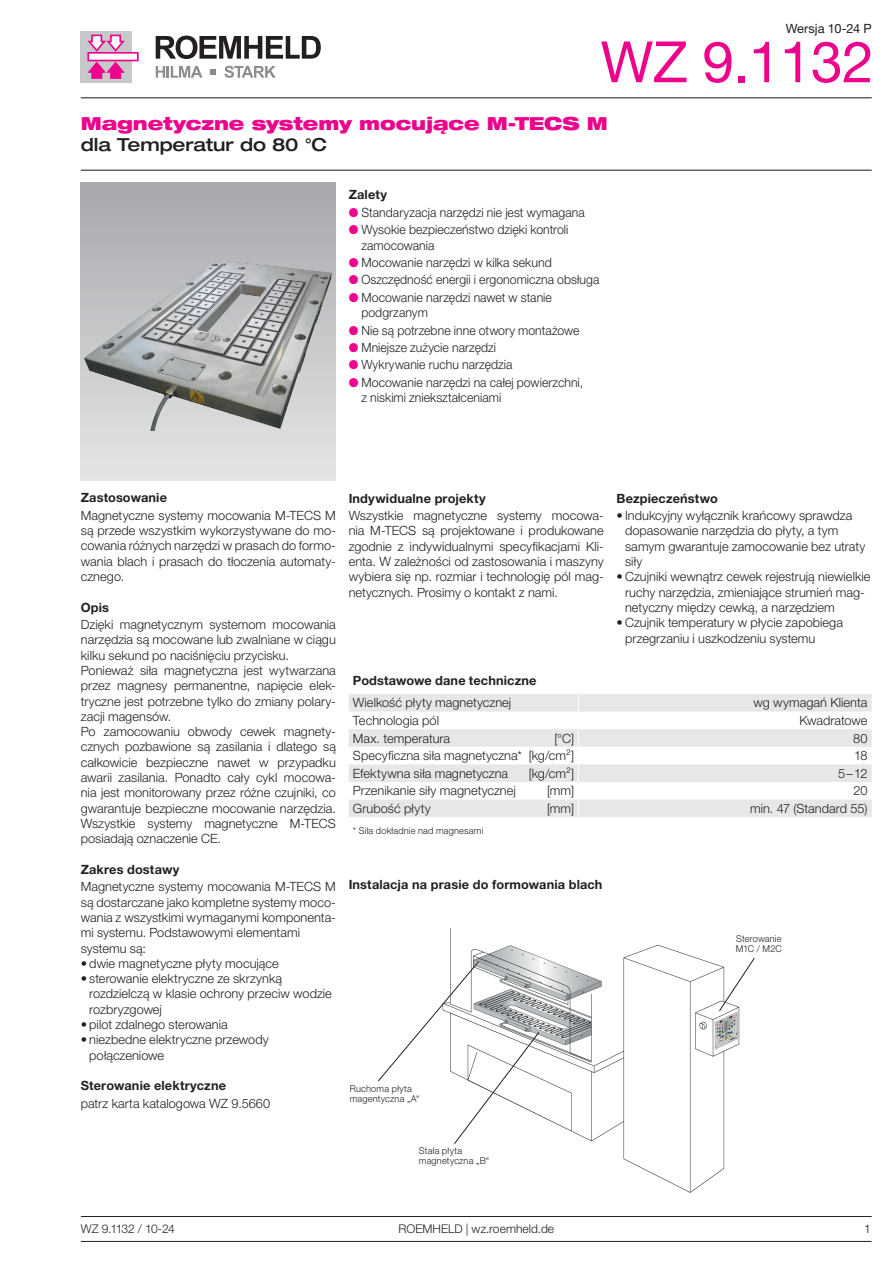
<style>
.page{position:relative;width:893px;height:1263px;background:#fff}
.page>*{position:absolute;margin:0;border:0;box-sizing:border-box;transform-origin:0 0}
.t1{font:57px "Helvetica Neue LT Pro";letter-spacing:-.01em;color:#ed028c}
.t2{font:900 expanded 18px "Helvetica Neue LT Pro";letter-spacing:-.01em;color:#ed028c}
.t3{font:500 expanded 18px "Helvetica Neue LT Pro";letter-spacing:-.01em;color:#231f20}
.t4{font:300 12.75px/15.3px "Helvetica Neue LT Pro";letter-spacing:.005em;color:#231f20}
.t5{font:300 12.75px/15.3px "Helvetica Neue LT Pro";letter-spacing:.005em;color:#231f20;scale:.96 1}
.t6{font:700 12.75px "Helvetica Neue LT Pro";letter-spacing:.01em;color:#231f20}
.t7{font:12.75px "Helvetica Neue LT Pro";color:#231f20}
.t8{font:300 12px "Helvetica Neue LT Pro";letter-spacing:.005em;color:#231f20}
.t9{font:300 12px "Helvetica Neue LT Pro";letter-spacing:-.055em;color:#231f20}
.t10{font:300 9.45px/10.5px "Helvetica Neue LT Pro";letter-spacing:.02em;color:#231f20}
.s1{color:#ed028c}
</style>
<div class="page">
<hr style="left:81px;top:170px;width:791px;height:1px;background:#231f20">
<hr style="left:81px;top:97px;width:791px;height:1px;background:#231f20">
<div style="left:81px;top:31px;width:51px;height:52px;background:#c7c8ca"></div>
<svg style="left:87px;top:52px;width:52px;height:9px"></svg>
<svg style="left:87px;top:34px;width:40px;height:19px"></svg>
<svg style="left:87px;top:60px;width:40px;height:19px"></svg>
<svg style="left:156px;top:36px;width:165px;height:23px"></svg>
<svg style="left:156px;top:66px;width:46px;height:12px"></svg>
<svg style="left:224px;top:66px;width:52px;height:12px"></svg>
<svg style="left:210px;top:69px;width:6px;height:6px"></svg>
<img style="left:450px;top:928px;width:290px;height:265px">
<svg style="left:378px;top:961px;width:162px;height:184px"></svg>
<svg style="left:81px;top:183px;width:255px;height:297px;background:#c2c3c6"></svg>
<svg style="left:349px;top:694px;width:523px;height:123px;fill:#e6e7e9"></svg>
<svg style="left:578px;top:694px;width:1px;height:123px"></svg>
<img style="left:80px;top:253px;width:256px;height:177px">
<svg style="left:718px;top:957px;width:37px;height:55px"></svg>
<hr style="left:81px;top:1241px;width:791px;height:1px;background:#231f20">
<hr style="left:81px;top:1216px;width:791px;height:1px;background:#231f20">
<p class="t7" style="left:786px;top:20px;width:87px">Wersja 10-24 P</p>
<h1 class="t1" style="left:601px;top:27px;width:275px">WZ 9.1132</h1>
<h2 class="t2" style="left:81px;top:112px;width:529px">Magnetyczne systemy mocujące M-TECS M</h2>
<h2 class="t3" style="left:81px;top:133px;width:248px">dla Temperatur do 80 °C</h2>
<p class="t6" style="left:349px;top:187px;width:40px">Zalety</p>
<p class="t5" style="left:349px;top:204px;width:247px"><span class="s1">●</span> Standaryzacja narzędzi nie jest wymagana</p>
<p class="t5" style="left:361px;top:222px;width:217px;text-indent:-13px"><span class="s1">●</span> Wysokie bezpieczeństwo dzięki kontroli zamocowania</p>
<p class="t4" style="left:349px;top:255px;width:205px"><span class="s1">●</span> Mocowanie narzędzi w kilka sekund</p>
<p class="t5" style="left:349px;top:272px;width:263px"><span class="s1">●</span> Oszczędność energii i ergonomiczna obsługa</p>
<p class="t4" style="left:361px;top:289px;width:192px;text-indent:-13px"><span class="s1">●</span> Mocowanie narzędzi nawet w stanie podgrzanym</p>
<p class="t5" style="left:349px;top:322px;width:242px"><span class="s1">●</span> Nie są potrzebne inne otwory montażowe</p>
<p class="t5" style="left:349px;top:340px;width:155px"><span class="s1">●</span> Mniejsze zużycie narzędzi</p>
<p class="t5" style="left:349px;top:357px;width:172px"><span class="s1">●</span> Wykrywanie ruchu narzędzia</p>
<p class="t4" style="left:361px;top:374px;width:223px;text-indent:-13px"><span class="s1">●</span> Mocowanie narzędzi na całej powierzchni, z niskimi zniekształceniami</p>
<p class="t6" style="left:81px;top:490px;width:88px">Zastosowanie</p>
<p class="t4" style="left:81px;top:507px;width:257px;text-align:justify">Magnetyczne systemy mocowania M-TECS M są przede wszystkim wykorzystywane do mo&shy;cowania różnych narzędzi w prasach do formo&shy;wania blach i prasach do tłoczenia automaty&shy;cznego.</p>
<p class="t6" style="left:81px;top:599px;width:30px">Opis</p>
<p class="t4" style="left:81px;top:617px;width:257px">Dzięki magnetycznym systemom mocowania narzędzia są mocowane lub zwalniane w ciągu kilku sekund po naciśnięciu przycisku.<br>Ponieważ siła magnetyczna jest wytwarzana przez magnesy permanentne, napięcie elek&shy;tryczne jest potrzebne tylko do zmiany polary&shy;zacji magensów.<br>Po zamocowaniu obwody cewek magnety&shy;cznych pozbawione są zasilania i dlatego są całkowicie bezpieczne nawet w przypadku awarii zasilania. Ponadto cały cykl mocowa&shy;nia jest monitorowany przez różne czujniki, co gwarantuje bezpieczne mocowanie narzędzia.<br>Wszystkie systemy magnetyczne M-TECS posiadają oznaczenie CE.</p>
<p class="t6" style="left:81px;top:861px;width:100px">Zakres dostawy</p>
<p class="t4" style="left:81px;top:879px;width:257px">Magnetyczne systemy mocowania M-TECS M są dostarczane jako kompletne systemy moco&shy;wania z wszystkimi wymaganymi komponenta&shy;mi systemu. Podstawowymi elementami systemu są:</p>
<p class="t4" style="left:81px;top:955px;width:200px">• dwie magnetyczne płyty mocujące</p>
<p class="t4" style="left:89px;top:971px;width:244px;text-indent:-9px">• sterowanie elektryczne ze skrzynką rozdzielczą w klasie ochrony przeciw wodzie rozbryzgowej</p>
<p class="t4" style="left:81px;top:1016px;width:148px">• pilot zdalnego sterowania</p>
<p class="t4" style="left:89px;top:1032px;width:181px;text-indent:-9px">• niezbedne elektryczne przewody połączeniowe</p>
<p class="t6" style="left:81px;top:1078px;width:147px">Sterowanie elektryczne</p>
<p class="t4" style="left:81px;top:1095px;width:191px">patrz karta katalogowa WZ 9.5660</p>
<p class="t6" style="left:349px;top:490px;width:139px">Indywidualne projekty</p>
<p class="t4" style="left:349px;top:508px;width:257px;text-align:justify">Wszystkie magnetyczne systemy mocowa&shy;nia M-TECS są projektowane i produkowane zgodnie z indywidualnymi specyfikacjami Kli&shy;enta. W zależności od zastosowania i maszyny wybiera się np. rozmiar i technologię pól mag&shy;netycznych. Prosimy o kontakt z nami.</p>
<p class="t6" style="left:617px;top:490px;width:103px">Bezpieczeństwo</p>
<p class="t4" style="left:625px;top:508px;width:242px;text-indent:-9px">• Indukcyjny wyłącznik krańcowy sprawdza dopasowanie narzędzia do płyty, a tym samym gwarantuje zamocowanie bez utraty siły</p>
<p class="t4" style="left:625px;top:569px;width:247px;text-indent:-9px">• Czujniki wewnątrz cewek rejestrują niewielkie ruchy narzędzia, zmieniające strumień mag&shy;netyczny między cewką, a narzędziem</p>
<p class="t4" style="left:625px;top:615px;width:219px;text-indent:-9px">• Czujnik temperatury w płycie zapobiega przegrzaniu i uszkodzeniu systemu</p>
<p class="t6" style="left:353px;top:673px;width:185px">Podstawowe dane techniczne</p>
<p class="t4" style="left:353px;top:695px;width:160px">Wielkość płyty magnetycznej</p>
<p class="t4" style="left:754px;top:695px;width:115px">wg wymagań Klienta</p>
<p class="t4" style="left:353px;top:712px;width:88px">Technologia pól</p>
<p class="t4" style="left:799px;top:712px;width:69px">Kwadratowe</p>
<p class="t4" style="left:353px;top:730px;width:99px">Max. temperatura</p>
<p class="t4" style="left:554px;top:730px;width:21px">[°C]</p>
<p class="t4" style="left:853px;top:730px;width:16px">80</p>
<p class="t4" style="left:353px;top:748px;width:223px">Specyficzna siła magnetyczna* [kg/cm²]</p>
<p class="t4" style="left:854px;top:748px;width:15px">18</p>
<p class="t4" style="left:353px;top:765px;width:157px">Efektywna siła magnetyczna</p>
<p class="t4" style="left:529px;top:765px;width:47px">[kg/cm²]</p>
<p class="t4" style="left:838px;top:765px;width:31px">5–12</p>
<p class="t4" style="left:353px;top:783px;width:164px">Przenikanie siły magnetycznej</p>
<p class="t4" style="left:547px;top:783px;width:28px">[mm]</p>
<p class="t4" style="left:853px;top:783px;width:15px">20</p>
<p class="t4" style="left:353px;top:800px;width:79px">Grubość płyty</p>
<p class="t4" style="left:547px;top:800px;width:28px">[mm]</p>
<p class="t4" style="left:750px;top:800px;width:119px">min. 47 (Standard 55)</p>
<p class="t10" style="left:353px;top:825px;width:132px">* Siła dokładnie nad magnesami</p>
<p class="t6" style="left:349px;top:877px;width:255px">Instalacja na prasie do formowania blach</p>
<p class="t10" style="left:350px;top:1083px;width:71px">Ruchoma płyta magentyczna „A“</p>
<p class="t10" style="left:736px;top:933px;width:48px">Sterowanie<br>M1C / M2C</p>
<p class="t10" style="left:419px;top:1145px;width:72px">Stała płyta magnetyczna „B“</p>
<p class="t9" style="left:81px;top:1221px;width:95px">WZ 9.1132 / 10-24</p>
<p class="t8" style="left:398px;top:1221px;width:157px">ROEMHELD | wz.roemheld.de</p>
<p class="t8" style="left:864px;top:1221px;width:8px">1</p>
</div>
